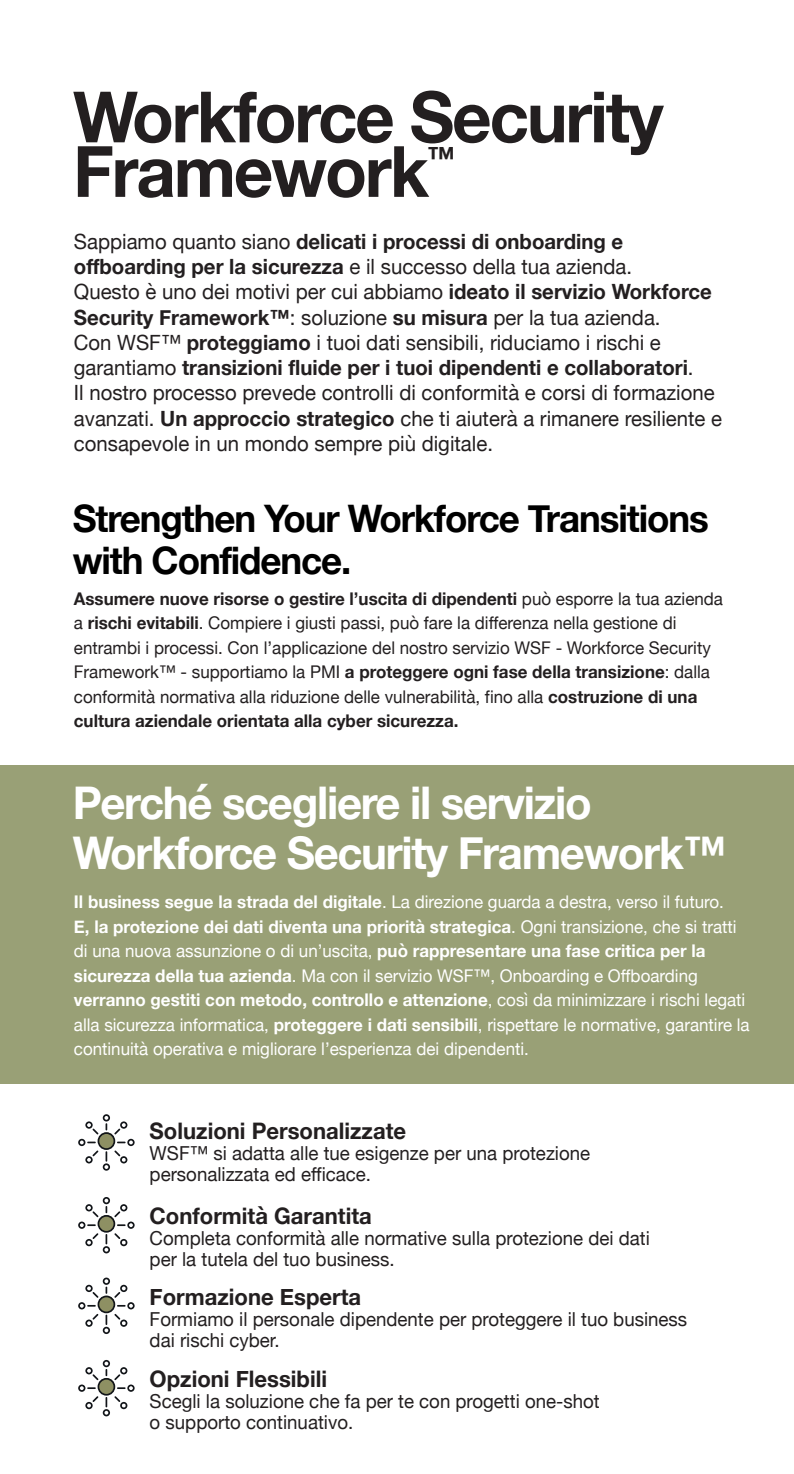
<style>
.page{position:relative;width:794px;height:1474px;background:#fff}
.page>*{position:absolute;margin:0;border:0;box-sizing:border-box;transform-origin:0 0}
.t1{font:700 70.88px/54.6px "Helvetica Neue";letter-spacing:-.03em;color:#231f20}
.t2{font:700 44.98px/50.2px "Helvetica Neue";letter-spacing:-.03em;color:#fff}
.t3{font:700 37.98px/42.2px "Helvetica Neue";letter-spacing:-.03em;color:#000}
.t4{font:700 29.22px "Helvetica Neue";color:#231f20}
.t5{font:700 22.75px "Helvetica Neue";color:#231f20}
.t6{font:21px/25.2px "Helvetica Neue";color:#231f20}
.t7{font:19.25px/21px "Helvetica Neue";color:#231f20}
.t8{font:17.5px/24.5px "Helvetica Neue";color:#fff}
.t9{font:17.5px/24.5px "Helvetica Neue";color:#231f20}
.s1{font-weight:700}
</style>
<div class="page">
<div style="left:0;top:765px;width:793px;height:318px;background:#99a076"></div>
<svg style="left:78px;top:1114px;width:57px;height:56px"></svg>
<svg style="left:78px;top:1197px;width:57px;height:56px"></svg>
<svg style="left:78px;top:1277px;width:57px;height:56px"></svg>
<svg style="left:78px;top:1360px;width:57px;height:56px"></svg>
<h1 class="t1" style="left:73px;top:92px;width:592px">Workforce Security<br>Framework</h1>
<h3 class="t4" style="left:427px;top:135px;width:30px">™</h3>
<p class="t6" style="left:74px;top:230px;width:650px">Sappiamo quanto siano <span class="s1">delicati i processi di onboarding e offboarding per la sicurezza</span> e il successo della tua azienda.<br>Questo è uno dei motivi per cui abbiamo <span class="s1">ideato il servizio Workforce Security Framework™</span>: soluzione <span class="s1">su misura</span> per la tua azienda.<br>Con WSF™ <span class="s1">proteggiamo</span> i tuoi dati sensibili, riduciamo i rischi e garantiamo <span class="s1">transizioni fluide per i tuoi dipendenti e collaboratori</span>.<br>Il nostro processo prevede controlli di conformità e corsi di formazione avanzati. <span class="s1">Un approccio strategico</span> che ti aiuterà a rimanere resiliente e consapevole in un mondo sempre più digitale.</p>
<h3 class="t3" style="left:73px;top:498px;width:637px">Strengthen Your Workforce Transitions with Confidence.</h3>
<p class="t9" style="left:74px;top:587px;width:650px"><span class="s1">Assumere nuove risorse o gestire l’uscita di dipendenti</span> può esporre la tua azienda a <span class="s1">rischi evitabili</span>. Compiere i giusti passi, può fare la differenza nella gestione di entrambi i processi. Con l’applicazione del nostro servizio WSF - Workforce Security Framework™ - supportiamo la PMI <span class="s1">a proteggere ogni fase della transizione</span>: dalla conformità normativa alla riduzione delle vulnerabilità, fino alla <span class="s1">costruzione di una cultura aziendale orientata alla cyber sicurezza.</span></p>
<h2 class="t2" style="left:73px;top:779px;width:655px">Perché scegliere il servizio<br>Workforce Security Framework™</h2>
<p class="t8" style="left:74px;top:890px;width:677px"><span class="s1">Il business segue la strada del digitale</span>. La direzione guarda a destra, verso il futuro.<br><span class="s1">E, la protezione dei dati diventa una priorità strategica</span>. Ogni transizione, che si tratti di una nuova assunzione o di un’uscita, <span class="s1">può rappresentare una fase critica per la sicurezza della tua azienda</span>. Ma con il servizio WSF™, Onboarding e Offboarding <span class="s1">verranno gestiti con metodo, controllo e attenzione</span>, così da minimizzare i rischi legati alla sicurezza informatica, <span class="s1">proteggere i dati sensibili</span>, rispettare le normative, garantire la continuità operativa e migliorare l’esperienza dei dipendenti.</p>
<h3 class="t5" style="left:150px;top:1113px;width:258px">Soluzioni Personalizzate</h3>
<p class="t7" style="left:150px;top:1143px;width:442px">WSF™ si adatta alle tue esigenze per una protezione personalizzata ed efficace.</p>
<h3 class="t5" style="left:150px;top:1198px;width:224px">Conformità Garantita</h3>
<p class="t7" style="left:150px;top:1228px;width:502px">Completa conformità alle normative sulla protezione dei dati per la tutela del tuo business.</p>
<h3 class="t5" style="left:150px;top:1279px;width:213px">Formazione Esperta</h3>
<p class="t7" style="left:150px;top:1310px;width:539px">Formiamo il personale dipendente per proteggere il tuo business dai rischi cyber.</p>
<h3 class="t5" style="left:150px;top:1360px;width:179px">Opzioni Flessibili</h3>
<p class="t7" style="left:150px;top:1391px;width:451px">Scegli la soluzione che fa per te con progetti one-shot o supporto continuativo.</p>
</div>
